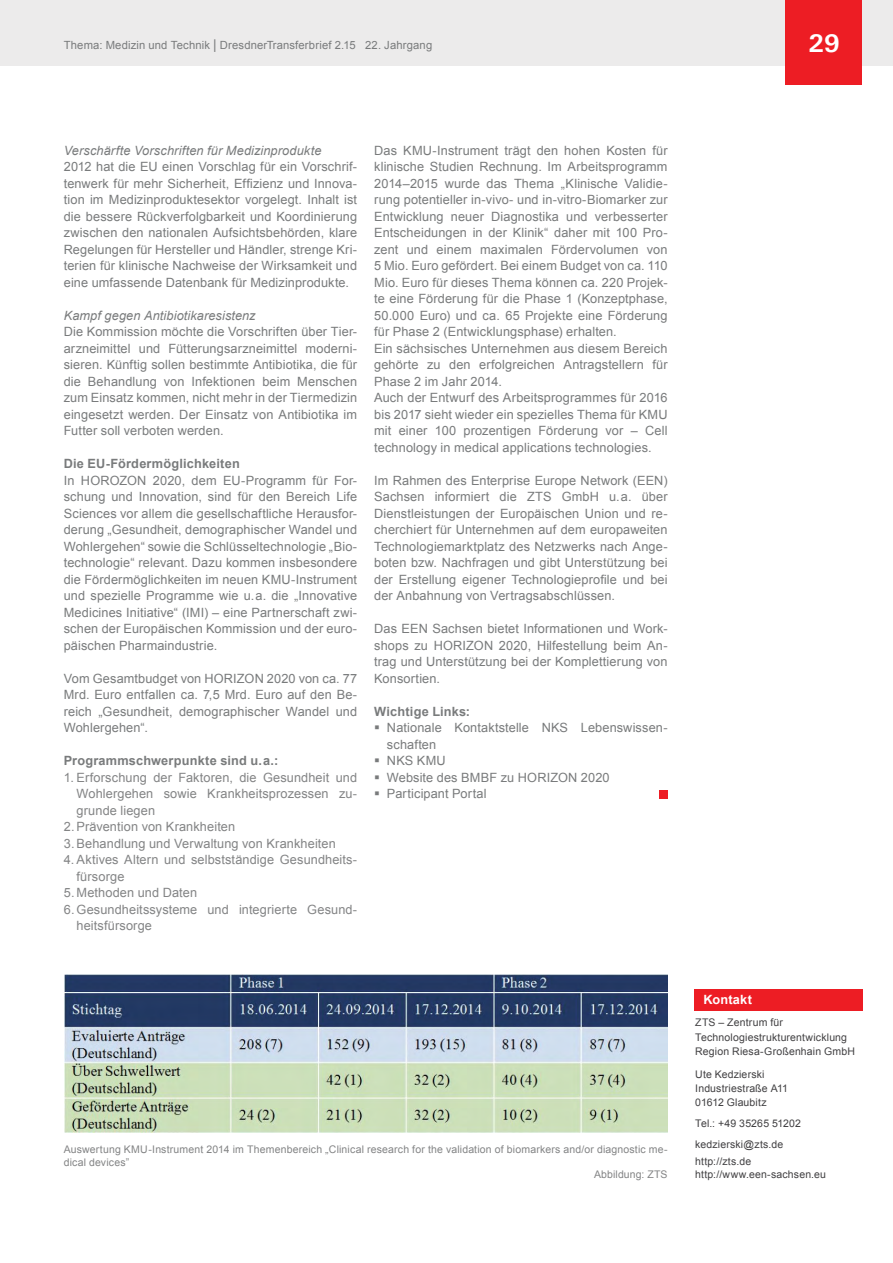
<style>
.page{position:relative;width:893px;height:1263px;background:#fff}
.page>*{position:absolute;margin:0;border:0;box-sizing:border-box;transform-origin:0 0}
.t1{font:700 25.5px "Univers";color:#fff}
.t2{font:12.75px/16.5px "Arial";letter-spacing:.01em;color:#797b7c;text-align:justify}
.t3{font:12.75px/16.5px "Arial";letter-spacing:.01em;color:#838485}
.t4{font:italic 12.75px "Arial";letter-spacing:.01em;color:#797b7c}
.t5{font:700 12.75px "Arial";letter-spacing:.015em;color:#797b7c}
.t6{font:700 12.75px "Arial";letter-spacing:.015em;color:#fff}
.t7{font:11.25px "Arial";letter-spacing:.015em;color:#797b7c}
.t8{font:10.5px/14.2px "Arial";letter-spacing:.015em;color:#414042}
.t9{font:10.5px "Arial";letter-spacing:.015em;color:#838485}
.s1{font-size:13.5px}
</style>
<div class="page">
<div style="left:0;top:0;width:893px;height:66px;background:#ecebeb"></div>
<div style="left:785px;top:0;width:77px;height:85px;background:#ed1d24"></div>
<div style="left:695px;top:989px;width:168px;height:21px;background:#ed1d24"></div>
<div style="left:659px;top:790px;width:9px;height:8px;background:#ed1d24"></div>
<img style="left:64px;top:974px;width:604px;height:158px">
<p class="t7" style="left:64px;top:38px;width:370px">Thema: Medizin und Technik <span class="s1">|</span> DresdnerTransferbrief 2.15 22. Jahrgang</p>
<h1 class="t1" style="left:808px;top:27px;width:33px">29</h1>
<p class="t4" style="left:64px;top:142px;width:259px">Verschärfte Vorschriften für Medizinprodukte</p>
<p class="t2" style="left:64px;top:159px;width:295px">2012 hat die EU einen Vorschlag für ein Vorschrif&shy;tenwerk für mehr Sicherheit, Effizienz und Innova&shy;tion im Medizinproduktesektor vorgelegt. Inhalt ist die bessere Rückverfolgbarkeit und Koordinierung zwischen den nationalen Aufsichtsbehörden, klare Regelungen für Hersteller und Händler, strenge Kri&shy;terien für klinische Nachweise der Wirksamkeit und eine umfassende Datenbank für Medizinprodukte.</p>
<p class="t4" style="left:64px;top:307px;width:193px">Kampf gegen Antibiotikaresistenz</p>
<p class="t2" style="left:64px;top:324px;width:295px">Die Kommission möchte die Vorschriften über Tier&shy;arzneimittel und Fütterungsarzneimittel moderni&shy;sieren. Künftig sollen bestimmte Antibiotika, die für die Behandlung von Infektionen beim Menschen zum Einsatz kommen, nicht mehr in der Tiermedizin eingesetzt werden. Der Einsatz von Antibiotika im Futter soll verboten werden.</p>
<p class="t5" style="left:64px;top:455px;width:177px">Die EU-Fördermöglichkeiten</p>
<p class="t2" style="left:64px;top:472px;width:295px">In HOROZON 2020, dem EU-Programm für For&shy;schung und Innovation, sind für den Bereich Life Sciences vor allem die gesellschaftliche Herausfor&shy;derung „Gesundheit, demographischer Wandel und Wohlergehen“ sowie die Schlüsseltechnologie „Bio&shy;technologie“ relevant. Dazu kommen insbesondere die Fördermöglichkeiten im neuen KMU-Instrument und spezielle Programme wie u. a. die „Innovative Medicines Initiative“ (IMI) – eine Partnerschaft zwi&shy;schen der Europäischen Kommission und der euro&shy;päischen Pharmaindustrie.</p>
<p class="t2" style="left:64px;top:670px;width:295px">Vom Gesamtbudget von HORIZON 2020 von ca. 77<br>Mrd. Euro entfallen ca. 7,5 Mrd. Euro auf den Be&shy;reich „Gesundheit, demographischer Wandel und Wohlergehen“.</p>
<p class="t5" style="left:64px;top:752px;width:216px">Programmschwerpunkte sind u. a.:</p>
<p class="t3" style="left:64px;top:769px;width:295px">1. Erforschung der Faktoren, die Gesundheit und</p>
<p class="t3" style="left:77px;top:786px;width:282px">Wohlergehen sowie Krankheitsprozessen zu-</p>
<p class="t3" style="left:77px;top:802px;width:80px">grunde liegen</p>
<p class="t3" style="left:64px;top:819px;width:173px">2.Prävention von Krankheiten</p>
<p class="t3" style="left:64px;top:835px;width:274px">3.Behandlung und Verwaltung von Krankheiten</p>
<p class="t3" style="left:77px;top:852px;width:282px;text-indent:-13px">4. Aktives Altern und selbstständige Gesundheits&shy;fürsorge</p>
<p class="t3" style="left:64px;top:885px;width:135px">5. Methoden und Daten</p>
<p class="t3" style="left:77px;top:901px;width:282px;text-indent:-13px">6. Gesundheitssysteme und integrierte Gesund&shy;heitsfürsorge</p>
<p class="t2" style="left:374px;top:142px;width:295px;text-align:left">Das KMU-Instrument trägt den hohen Kosten für klinische Studien Rechnung. Im Arbeitsprogramm 2014–2015 wurde das Thema „Klinische Validie&shy;rung potentieller in-vivo- und in-vitro-Biomarker zur Entwicklung neuer Diagnostika und verbesserter Entscheidungen in der Klinik“ daher mit 100 Pro&shy;zent und einem maximalen Fördervolumen von 5 Mio. Euro gefördert. Bei einem Budget von ca. 110<br>Mio. Euro für dieses Thema können ca. 220 Projek&shy;te eine Förderung für die Phase 1 (Konzeptphase, 50.000 Euro) und ca. 65 Projekte eine Förderung für Phase 2 (Entwicklungsphase) erhalten.<br>Ein sächsisches Unternehmen aus diesem Bereich gehörte zu den erfolgreichen Antragstellern für Phase 2 im Jahr 2014.<br>Auch der Entwurf des Arbeitsprogrammes für 2016 bis 2017 sieht wieder ein spezielles Thema für KMU mit einer 100 prozentigen Förderung vor – Cell technology in medical applications technologies.</p>
<p class="t2" style="left:374px;top:472px;width:295px">Im Rahmen des Enterprise Europe Network (EEN)<br>Sachsen informiert die ZTS GmbH u. a. über Dienstleistungen der Europäischen Union und re&shy;cherchiert für Unternehmen auf dem europaweiten Technologiemarktplatz des Netzwerks nach Ange&shy;boten bzw. Nachfragen und gibt Unterstützung bei der Erstellung eigener Technologieprofile und bei der Anbahnung von Vertragsabschlüssen.</p>
<p class="t2" style="left:374px;top:621px;width:295px">Das EEN Sachsen bietet Informationen und Work&shy;shops zu HORIZON 2020, Hilfestellung beim An&shy;trag und Unterstützung bei der Komplettierung von Konsortien.</p>
<p class="t5" style="left:374px;top:703px;width:97px">Wichtige Links:</p>
<p class="t2" style="left:387px;top:720px;width:282px;text-align:left">Nationale Kontaktstelle NKS Lebenswissen&shy;schaften<br>NKS KMU<br>Website des BMBF zu HORIZON 2020<br>Participant Portal</p>
<p class="t9" style="left:64px;top:1142px;width:605px">Auswertung KMU-Instrument 2014 im Themenbereich „Clinical research for the validation of biomarkers and/or diagnostic me-</p>
<p class="t9" style="left:64px;top:1155px;width:67px">dical devices”</p>
<p class="t9" style="left:594px;top:1167px;width:75px">Abbildung: ZTS</p>
<p class="t6" style="left:703px;top:991px;width:50px">Kontakt</p>
<p class="t8" style="left:695px;top:1016px;width:161px">ZTS – Zentrum für<br>Technologiestrukturentwicklung<br>Region Riesa-Großenhain GmbH</p>
<p class="t8" style="left:695px;top:1067px;width:94px">Ute Kedzierski<br>Industriestraße A11<br>01612 Glaubitz</p>
<p class="t8" style="left:695px;top:1113px;width:107px;line-height:21.1px">Tel.: +49 35265 51202 kedzierski@zts.de</p>
<p class="t8" style="left:695px;top:1155px;width:132px;line-height:12.6px">http://zts.de http://www.een-sachsen.eu</p>
</div>
